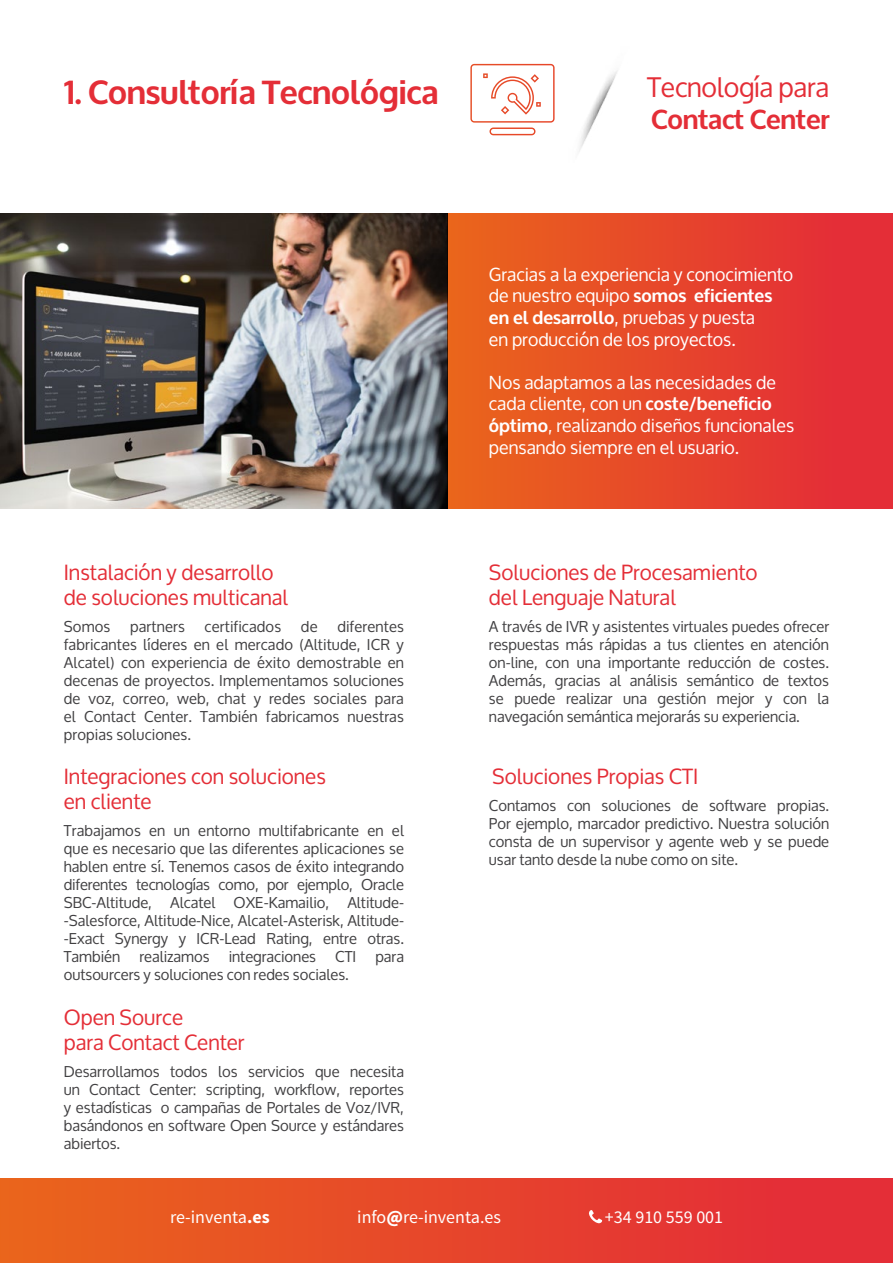
<style>
.page{position:relative;width:893px;height:1263px;background:#fff}
.page>*{position:absolute;margin:0;border:0;box-sizing:border-box;transform-origin:0 0}
.t1{font:700 33px "Oxygen";letter-spacing:-.01em;color:#e42e37}
.t2{font:27px "Oxygen";letter-spacing:-.01em;color:#e42e37}
.t3{font:700 27px "Oxygen";letter-spacing:-.01em;color:#e42e37}
.t4{font:21px/25.2px "Oxygen";color:#e42e37}
.t5{font:18px/21.6px "Oxygen";color:#fff}
.t6{font:18px "Source Sans Pro";color:#fff}
.t7{font:15px/18px "Oxygen";color:#414042;text-align:justify}
.s1{font-weight:700}
.s2{font-weight:900}
</style>
<div class="page">
<img style="left:0;top:213px;width:447px;height:295px">
<div style="left:447px;top:213px;width:446px;height:295px;background:linear-gradient(to right,#ea651b,#e3283a)"></div>
<svg style="left:470px;top:64px;width:85px;height:71px"></svg>
<img style="left:579px;top:70px;width:39px;height:81px">
<div style="left:0;top:1179px;width:893px;height:84px;background:linear-gradient(to right,#ea641c,#e3283a)"></div>
<svg style="left:589px;top:1210px;width:13px;height:13px"></svg>
<h1 class="t1" style="left:64px;top:72px;width:376px">1. Consultoría Tecnológica</h1>
<h2 class="t2" style="left:647px;top:72px;width:183px">Tecnología para</h2>
<h2 class="t3" style="left:651px;top:103px;width:180px">Contact Center</h2>
<h3 class="t4" style="left:64px;top:560px;width:226px">Instalación y desarrollo de soluciones multicanal</h3>
<p class="t7" style="left:64px;top:617px;width:48px">Somos</p>
<p class="t7" style="left:130px;top:617px;width:56px">partners</p>
<p class="t7" style="left:205px;top:617px;width:78px">certificados</p>
<p class="t7" style="left:301px;top:617px;width:18px">de</p>
<p class="t7" style="left:64px;top:617px;width:342px;text-indent:274px">diferentes fabricantes líderes en el mercado (Altitude, ICR y Alcatel) con experiencia de éxito demostrable en decenas de proyectos. Implementamos soluciones de voz, correo, web, chat y redes sociales para el Contact Center. También fabricamos nuestras propias soluciones.</p>
<h3 class="t4" style="left:64px;top:764px;width:264px">Integraciones con soluciones en cliente</h3>
<p class="t7" style="left:64px;top:822px;width:342px">Trabajamos en un entorno multifabricante en el que es necesario que las diferentes aplicaciones se hablen entre sí. Tenemos casos de éxito integrando diferentes tecnologías como, por ejemplo, Oracle SBC-Altitude, Alcatel OXE-Kamailio, Altitude--Salesforce, Altitude-Nice, Alcatel-Asterisk, Altitude--Exact Synergy y ICR-Lead Rating, entre otras.<br>También</p>
<p class="t7" style="left:139px;top:948px;width:72px">realizamos</p>
<p class="t7" style="left:229px;top:948px;width:89px">integraciones</p>
<p class="t7" style="left:335px;top:948px;width:22px">CTI</p>
<p class="t7" style="left:375px;top:948px;width:30px">para</p>
<p class="t7" style="left:64px;top:966px;width:287px">outsourcers y soluciones con redes sociales.</p>
<h3 class="t4" style="left:64px;top:1005px;width:182px">Open Source<br>para Contact Center</h3>
<p class="t7" style="left:64px;top:1063px;width:342px">Desarrollamos todos los servicios que necesita un Contact Center: scripting, workflow, reportes y estadísticas o campañas de Portales de Voz/IVR, basándonos en software Open Source y estándares abiertos.</p>
<p class="t5" style="left:489px;top:264px;width:306px">Gracias a la experiencia y conocimiento de nuestro equipo <span class="s1">somos eficientes en el desarrollo</span>, pruebas y puesta<br>en producción de los proyectos.</p>
<p class="t5" style="left:489px;top:372px;width:307px">Nos adaptamos a las necesidades de cada cliente, con un <span class="s1">coste/beneficio óptimo</span>, realizando diseños funcionales pensando siempre en el usuario.</p>
<h3 class="t4" style="left:489px;top:560px;width:270px">Soluciones de Procesamiento del Lenguaje Natural</h3>
<p class="t7" style="left:489px;top:617px;width:342px">A través de IVR y asistentes virtuales puedes ofrecer respuestas más rápidas a tus clientes en atención on-line, con una importante reducción de costes.<br>Además, gracias al análisis semántico de textos se puede realizar una gestión mejor y con la navegación semántica mejorarás su experiencia.</p>
<h3 class="t4" style="left:492px;top:764px;width:208px">Soluciones Propias CTI</h3>
<p class="t7" style="left:489px;top:797px;width:342px">Contamos con soluciones de software propias.<br>Por ejemplo, marcador predictivo. Nuestra solución consta de un supervisor y agente web y se puede usar tanto desde la nube como on site.</p>
<p class="t6" style="left:170px;top:1206px;width:101px">re-inventa<span class="s1">.es</span></p>
<p class="t6" style="left:357px;top:1206px;width:145px">info<span class="s2">@</span>re-inventa.es</p>
<p class="t6" style="left:605px;top:1206px;width:120px">+34 910 559 001</p>
</div>
